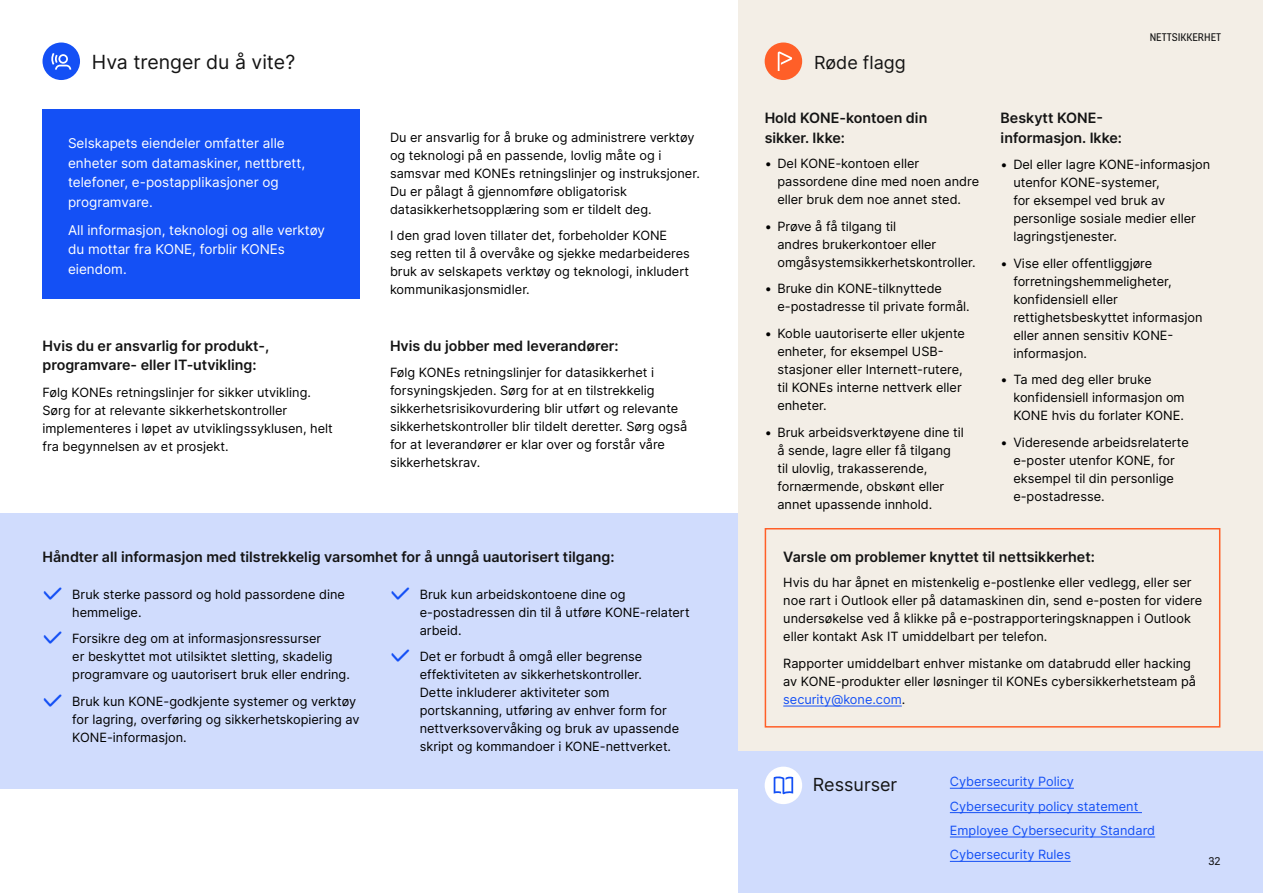
<style>
.page{position:relative;width:1263px;height:893px;background:#fff}
.page>*{position:absolute;margin:0;border:0;box-sizing:border-box;transform-origin:0 0}
.t1{font:19.5px "Inter";color:#141414}
.t2{font:18px "Inter";color:#141414}
.t3{font:600 14.25px/19.5px "Inter";color:#141414}
.t4{font:13.5px/19.5px "Inter";color:#fff}
.t5{font:12.75px/18px "Inter";color:#000}
.t6{font:12.75px/24.5px "Inter";color:#1450f5}
.t7{font:12px "KONE Information";color:#141414}
.s1{font-family:"KONE Information";font-size:28.5px;color:#1450f5}
.s2{color:#1450f5}
</style>
<div class="page">
<div style="left:0;top:513px;width:738px;height:276px;background:#d0dcfd"></div>
<div style="left:738px;top:0;width:525px;height:893px;background:#f3eee6"></div>
<div style="left:738px;top:752px;width:525px;height:141px;background:#d0dcfd"></div>
<div style="left:765px;top:528px;width:455px;height:200px;border:2px solid #ff5f28"></div>
<div style="left:43px;top:43px;width:37px;height:37px;background:#1450f5;border-radius:50%"></div>
<svg style="left:51px;top:53px;width:20px;height:17px"></svg>
<div style="left:765px;top:43px;width:37px;height:37px;background:#ff5f28;border-radius:50%"></div>
<svg style="left:778px;top:52px;width:14px;height:19px"></svg>
<div style="left:765px;top:767px;width:37px;height:37px;background:#fff;border-radius:50%"></div>
<svg style="left:774px;top:776px;width:19px;height:18px"></svg>
<hr style="left:950px;top:788px;width:124px;height:1px;background:#1450f5">
<hr style="left:950px;top:812px;width:192px;height:1px;background:#1450f5">
<hr style="left:950px;top:836px;width:205px;height:1px;background:#1450f5">
<hr style="left:950px;top:861px;width:121px;height:1px;background:#1450f5">
<hr style="left:783px;top:706px;width:119px;height:1px;background:#1450f5">
<div style="left:43px;top:109px;width:317px;height:190px;background:#1450f5"></div>
<h1 class="t1" style="left:92px;top:48px;width:205px">Hva trenger du å vite?</h1>
<h2 class="t2" style="left:814px;top:50px;width:93px">Røde flagg</h2>
<p class="t7" style="left:1150px;top:29px;width:73px">NETTSIKKERHET</p>
<p class="t4" style="left:68px;top:133px;width:239px">Selskapets eiendeler omfatter alle enheter som datamaskiner, nettbrett, telefoner, e-postapplikasjoner og programvare.</p>
<p class="t4" style="left:68px;top:220px;width:259px">All informasjon, teknologi og alle verktøy du mottar fra KONE, forblir KONEs eiendom.</p>
<p class="t3" style="left:43px;top:335px;width:228px">Hvis du er ansvarlig for produkt-, programvare- eller IT-utvikling:</p>
<p class="t5" style="left:43px;top:383px;width:292px">Følg KONEs retningslinjer for sikker utvikling.<br>Sørg for at relevante sikkerhetskontroller implementeres i løpet av utviklingssyklusen, helt fra begynnelsen av et prosjekt.</p>
<p class="t5" style="left:390px;top:128px;width:311px">Du er ansvarlig for å bruke og administrere verktøy og teknologi på en passende, lovlig måte og i samsvar med KONEs retningslinjer og instruksjoner.<br>Du er pålagt å gjennomføre obligatorisk datasikkerhetsopplæring som er tildelt deg.</p>
<p class="t5" style="left:390px;top:226px;width:301px">I den grad loven tillater det, forbeholder KONE seg retten til å overvåke og sjekke medarbeideres bruk av selskapets verktøy og teknologi, inkludert kommunikasjonsmidler.</p>
<p class="t3" style="left:390px;top:335px;width:230px">Hvis du jobber med leverandører:</p>
<p class="t5" style="left:390px;top:363px;width:299px">Følg KONEs retningslinjer for datasikkerhet i forsyningskjeden. Sørg for at en tilstrekkelig sikkerhetsrisikovurdering blir utført og relevante sikkerhetskontroller blir tildelt deretter. Sørg også for at leverandører er klar over og forstår våre sikkerhetskrav.</p>
<p class="t3" style="left:43px;top:547px;width:574px">Håndter all informasjon med tilstrekkelig varsomhet for å unngå uautorisert tilgang:</p>
<p class="t5" style="left:72px;top:585px;width:274px;text-indent:-30px"><span class="s1">✓</span> Bruk sterke passord og hold passordene dine hemmelige.</p>
<p class="t5" style="left:72px;top:629px;width:279px;text-indent:-30px"><span class="s1">✓</span> Forsikre deg om at informasjonsressurser<br>er beskyttet mot utilsiktet sletting, skadelig programvare og uautorisert bruk eller endring.</p>
<p class="t5" style="left:72px;top:692px;width:289px;text-indent:-30px"><span class="s1">✓</span> Bruk kun KONE-godkjente systemer og verktøy for lagring, overføring og sikkerhetskopiering av<br>KONE-informasjon.</p>
<p class="t5" style="left:420px;top:585px;width:271px;text-indent:-30px"><span class="s1">✓</span> Bruk kun arbeidskontoene dine og e-postadressen din til å utføre KONE-relatert arbeid.</p>
<p class="t5" style="left:420px;top:647px;width:261px;text-indent:-30px"><span class="s1">✓</span> Det er forbudt å omgå eller begrense effektiviteten av sikkerhetskontroller.<br>Dette inkluderer aktiviteter som portskanning, utføring av enhver form for nettverksovervåking og bruk av upassende skript og kommandoer i KONE-nettverket.</p>
<p class="t3" style="left:765px;top:108px;width:164px">Hold KONE-kontoen din sikker. Ikke:</p>
<p class="t3" style="left:1000px;top:108px;width:123px">Beskytt KONE&shy;informasjon. Ikke:</p>
<p class="t5" style="left:777px;top:155px;width:203px;text-indent:-13px">• Del KONE-kontoen eller passordene dine med noen andre eller bruk dem noe annet sted.</p>
<p class="t5" style="left:777px;top:217px;width:200px;text-indent:-13px">• Prøve å få tilgang til<br>andres brukerkontoer eller omgåsystemsikkerhetskontroller.</p>
<p class="t5" style="left:777px;top:280px;width:194px;text-indent:-13px">• Bruke din KONE-tilknyttede e-postadresse til private formål.</p>
<p class="t5" style="left:777px;top:324px;width:189px;text-indent:-13px">• Koble uautoriserte eller ukjente enheter, for eksempel USB&shy;stasjoner eller Internett-rutere, til KONEs interne nettverk eller enheter.</p>
<p class="t5" style="left:777px;top:423px;width:188px;text-indent:-13px">• Bruk arbeidsverktøyene dine til å sende, lagre eller få tilgang til ulovlig, trakasserende, fornærmende, obskønt eller annet upassende innhold.</p>
<p class="t5" style="left:1013px;top:155px;width:198px;text-indent:-13px">• Del eller lagre KONE-informasjon utenfor KONE-systemer,<br>for eksempel ved bruk av personlige sosiale medier eller lagringstjenester.</p>
<p class="t5" style="left:1013px;top:254px;width:191px;text-indent:-13px">• Vise eller offentliggjøre forretningshemmeligheter, konfidensiell eller rettighetsbeskyttet informasjon eller annen sensitiv KONE&shy;informasjon.</p>
<p class="t5" style="left:1013px;top:370px;width:173px;text-indent:-13px">• Ta med deg eller bruke konfidensiell informasjon om<br>KONE hvis du forlater KONE.</p>
<p class="t5" style="left:1013px;top:433px;width:177px;text-indent:-13px">• Videresende arbeidsrelaterte e-poster utenfor KONE, for eksempel til din personlige e-postadresse.</p>
<p class="t3" style="left:783px;top:546px;width:313px">Varsle om problemer knyttet til nettsikkerhet:</p>
<p class="t5" style="left:783px;top:573px;width:420px">Hvis du har åpnet en mistenkelig e-postlenke eller vedlegg, eller ser noe rart i Outlook eller på datamaskinen din, send e-posten for videre undersøkelse ved å klikke på e-postrapporteringsknappen i Outlook eller kontakt Ask IT umiddelbart per telefon.</p>
<p class="t5" style="left:783px;top:654px;width:414px">Rapporter umiddelbart enhver mistanke om databrudd eller hacking av KONE-produkter eller løsninger til KONEs cybersikkerhetsteam på <span class="s2">security@kone.com</span>.</p>
<h2 class="t2" style="left:813px;top:771px;width:86px">Ressurser</h2>
<p class="t6" style="left:950px;top:769px;width:207px">Cybersecurity Policy<br>Cybersecurity policy statement<br>Employee Cybersecurity Standard<br>Cybersecurity Rules</p>
<p class="t7" style="left:1208px;top:853px;width:14px">32</p>
</div>
